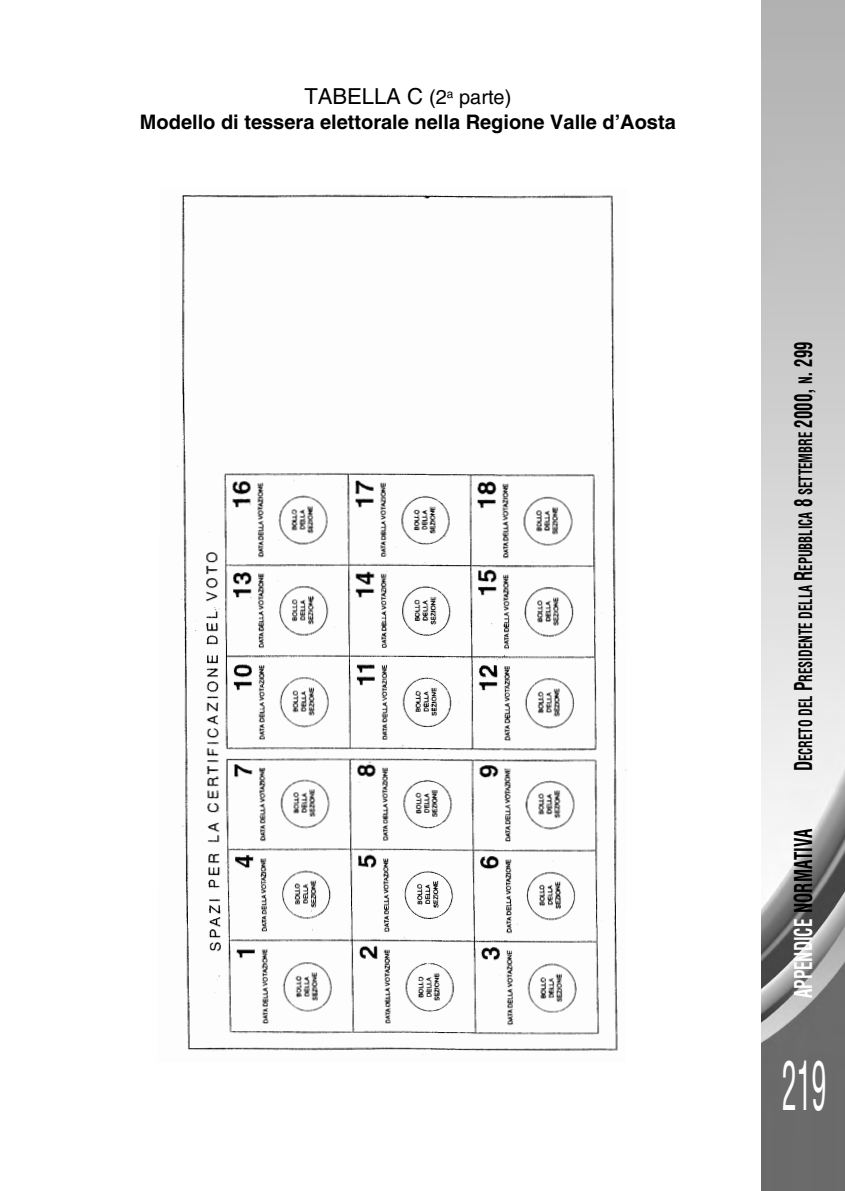
<style>
.page{position:relative;width:845px;height:1191px;background:#fff}
.page>*{position:absolute;margin:0;border:0;box-sizing:border-box;transform-origin:0 0}
.t1{font:condensed 66px "Helvetica";color:#fff;scale:.45 1}
.t2{font:700 condensed 24px "Helvetica";color:#fff;scale:.7 1}
.t3{font:22px "Helvetica";color:#000}
.t4{font:700 20px "Helvetica";color:#000}
.t5{font:700 condensed 18px "Helvetica";color:#000;scale:.7 1}
.s1{font-size:20px}
.s2{font-size:24px}
.s3{color:#000}
</style>
<div class="page">
<img style="left:761px;top:0;width:84px;height:1191px">
<img style="left:177px;top:193px;width:450px;height:862px">
<p class="t3" style="left:304px;top:84px;width:208px">tabeLLa c <span class="s1">(2</span><sup>a</sup> <span class="s1">parte)</span></p>
<p class="t4" style="left:140px;top:111px;width:537px">Modello di tessera elettorale nella Regione Valle d’Aosta</p>
<p class="t5" style="left:795px;top:771px;width:615px;rotate:-90deg"><span class="s2">D</span>ECRETO DEL <span class="s2">P</span>RESIDENTE DELLA <span class="s2">R</span>EPUBBLICA <span class="s2">8</span> SETTEMBRE <span class="s2">2000,</span> N<span class="s2">. 299</span></p>
<h2 class="t2" style="left:789px;top:998px;width:244px;rotate:-90deg">APPENDICE <span class="s3">NORMATIVA</span></h2>
<h1 class="t1" style="left:782px;top:1048px;width:100px">219</h1>
</div>
